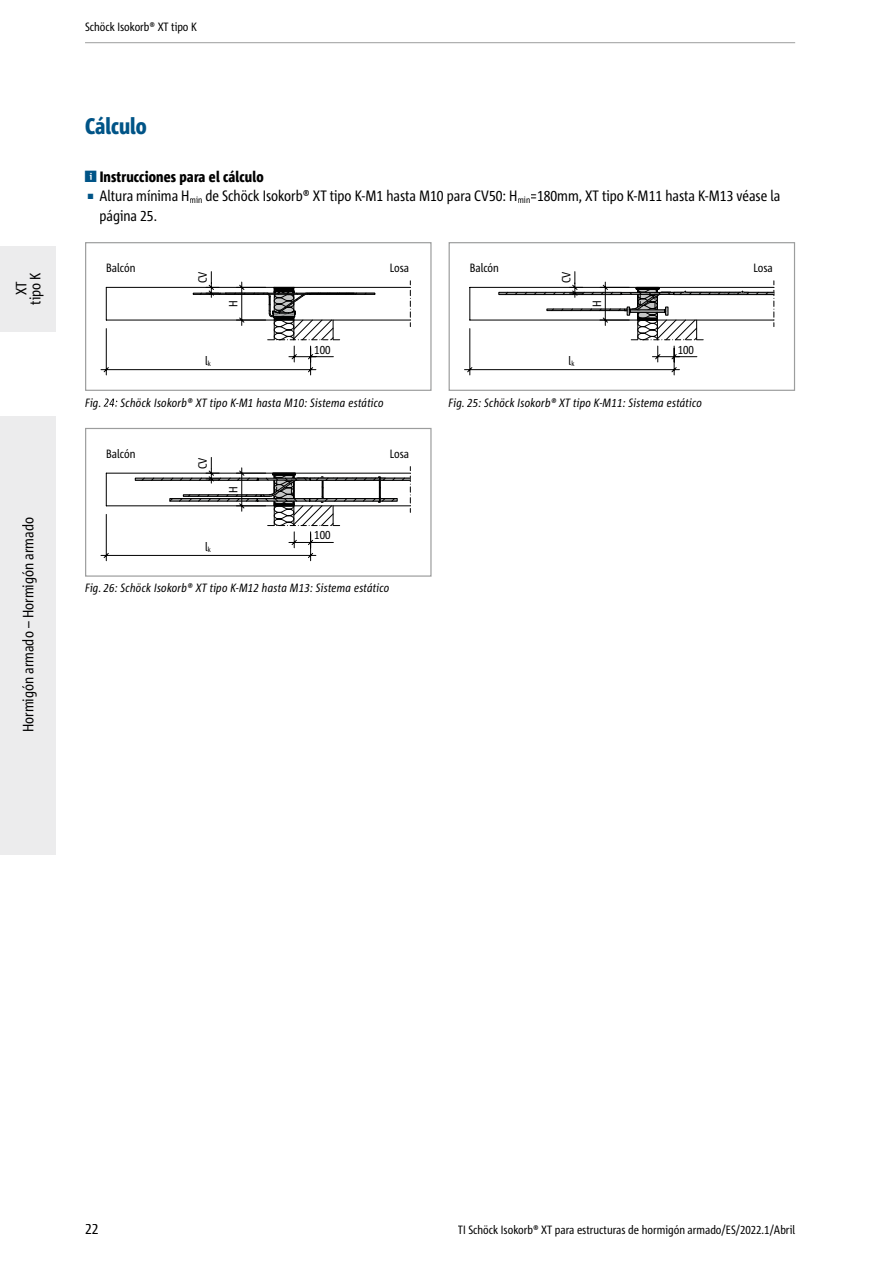
<style>
.page{position:relative;width:893px;height:1263px;background:#fff}
.page>*{position:absolute;margin:0;border:0;box-sizing:border-box;transform-origin:0 0}
.t1{font:800 condensed 22.5px "Corpid Schoeck";color:#005487}
.t2{font:condensed 15px/19.5px "Corpid Schoeck";color:#000}
.t3{font:800 condensed 15px "Corpid Schoeck";letter-spacing:.01em;color:#000}
.t4{font:italic condensed 12px "Corpid Schoeck";letter-spacing:.02em;color:#000}
.t5{font:condensed 12px "Corpid Schoeck";color:#000}
.s1{font-size:7.5px;color:#005487}
</style>
<div class="page">
<div style="left:0;top:416px;width:55px;height:438px;background:#ececed"></div>
<div style="left:0;top:247px;width:55px;height:85px;background:#ececed"></div>
<hr style="left:85px;top:42px;width:710px;height:1px;background:#9c9d9d">
<svg style="left:410px;top:281px;width:1px;height:46px"></svg>
<svg style="left:100px;top:271px;width:275px;height:104px"></svg>
<hr style="left:106px;top:287px;width:304px;height:1px;background:#000">
<hr style="left:106px;top:320px;width:169px;height:1px;background:#000">
<hr style="left:294px;top:320px;width:116px;height:1px;background:#000">
<hr style="left:106px;top:287px;width:1px;height:33px;background:#000">
<div style="left:85px;top:242px;width:347px;height:149px;border:1px solid #9c9d9d"></div>
<svg style="left:104px;top:398px;width:14px;height:9px"></svg>
<svg style="left:464px;top:271px;width:311px;height:104px"></svg>
<hr style="left:470px;top:287px;width:304px;height:1px;background:#000">
<hr style="left:470px;top:320px;width:168px;height:1px;background:#000">
<hr style="left:658px;top:320px;width:116px;height:1px;background:#000">
<hr style="left:469px;top:287px;width:1px;height:33px;background:#000">
<div style="left:449px;top:242px;width:346px;height:149px;border:1px solid #9c9d9d"></div>
<svg style="left:100px;top:457px;width:311px;height:104px"></svg>
<div style="left:85px;top:428px;width:347px;height:149px;border:1px solid #9c9d9d"></div>
<p class="t2" style="left:14px;top:305px;width:34px;line-height:14.1px;text-align:center;rotate:-90deg">XT tipo K</p>
<p class="t2" style="left:18px;top:732px;width:217px;rotate:-90deg">Hormigón armado – Hormigón armado</p>
<p class="t5" style="left:85px;top:19px;width:113px">Schöck Isokorb® XT tipo K</p>
<h1 class="t1" style="left:85px;top:112px;width:63px">Cálculo</h1>
<p class="t3" style="left:100px;top:167px;width:165px">Instrucciones para el cálculo</p>
<p class="t2" style="left:99px;top:186px;width:682px;text-indent:-12px"><span class="s1">■</span> Altura mínima H<sub>min</sub> de Schöck Isokorb® XT tipo K-M1 hasta M10 para CV50: H<sub>min</sub>=180mm, XT tipo K-M11 hasta K-M13 véase la página 25.</p>
<p class="t5" style="left:106px;top:260px;width:31px">Balcón</p>
<p class="t5" style="left:390px;top:260px;width:21px">Losa</p>
<p class="t5" style="left:195px;top:283px;width:13px;rotate:-90deg">CV</p>
<p class="t5" style="left:226px;top:307px;width:8px;rotate:-90deg">H</p>
<p class="t5" style="left:205px;top:353px;width:7px">l<sub>k</sub></p>
<p class="t5" style="left:314px;top:342px;width:18px">100</p>
<p class="t4" style="left:85px;top:395px;width:18px">Fig.</p>
<p class="t4" style="left:121px;top:395px;width:265px">Schöck Isokorb® XT tipo K-M1 hasta M10: Sistema estático</p>
<p class="t5" style="left:106px;top:446px;width:31px">Balcón</p>
<p class="t5" style="left:390px;top:446px;width:21px">Losa</p>
<p class="t5" style="left:195px;top:469px;width:13px;rotate:-90deg">CV</p>
<p class="t5" style="left:226px;top:493px;width:8px;rotate:-90deg">H</p>
<p class="t5" style="left:205px;top:539px;width:7px">l<sub>k</sub></p>
<p class="t5" style="left:314px;top:528px;width:18px">100</p>
<p class="t4" style="left:85px;top:581px;width:306px">Fig. 26: Schöck Isokorb® XT tipo K-M12 hasta M13: Sistema estático</p>
<p class="t5" style="left:470px;top:260px;width:31px">Balcón</p>
<p class="t5" style="left:753px;top:260px;width:21px">Losa</p>
<p class="t5" style="left:559px;top:283px;width:13px;rotate:-90deg">CV</p>
<p class="t5" style="left:589px;top:307px;width:8px;rotate:-90deg">H</p>
<p class="t5" style="left:678px;top:342px;width:18px">100</p>
<p class="t5" style="left:569px;top:353px;width:7px">l<sub>k</sub></p>
<p class="t4" style="left:449px;top:395px;width:255px">Fig. 25: Schöck Isokorb® XT tipo K-M11: Sistema estático</p>
<p class="t2" style="left:85px;top:1219px;width:15px">22</p>
<p class="t5" style="left:458px;top:1222px;width:339px">TI Schöck Isokorb® XT para estructuras de hormigón armado/ES/2022.1/Abril</p>
</div>
